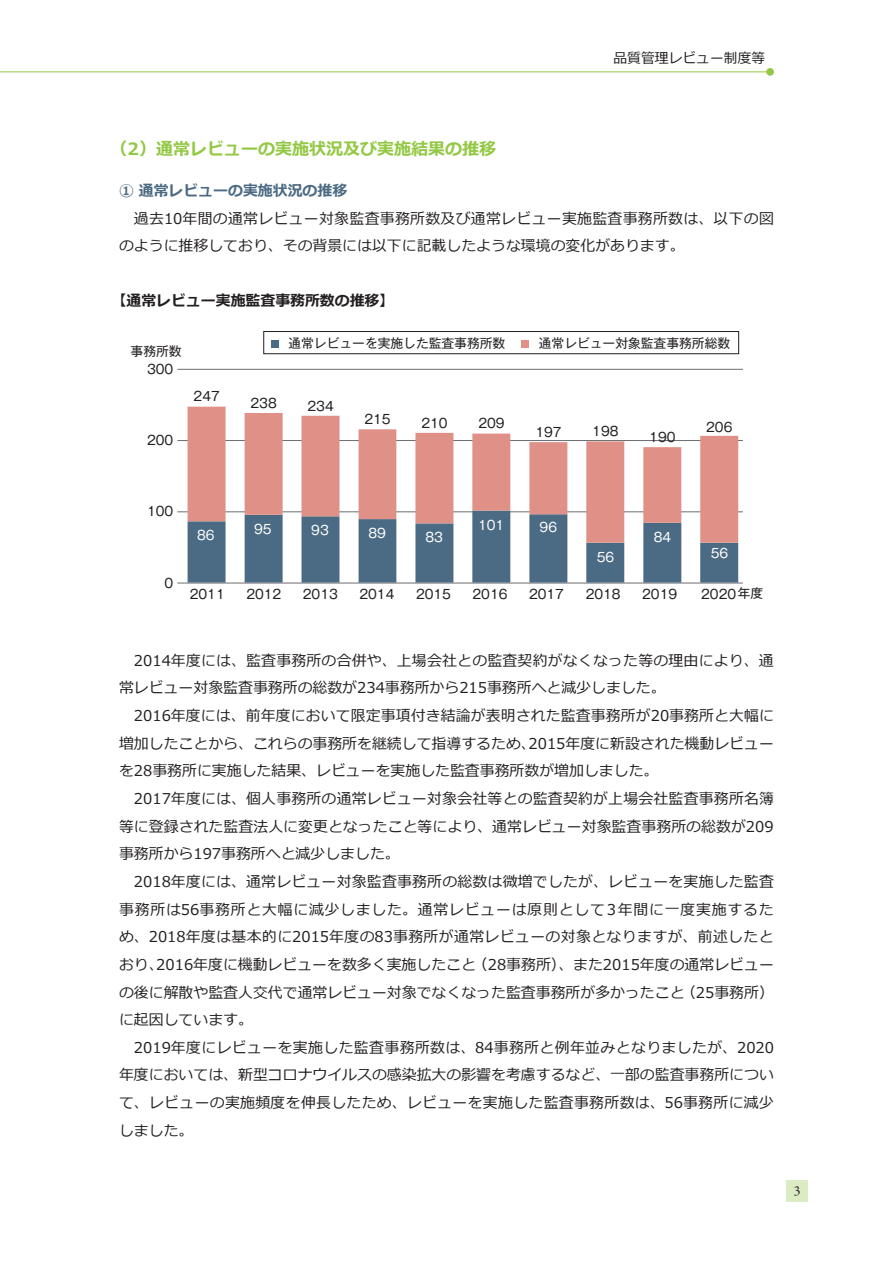
<style>
.page{position:relative;width:893px;height:1263px;background:#fff}
.page>*{position:absolute;margin:0;border:0;box-sizing:border-box;transform-origin:0 0}
.t1{font:700 16.95px "Meiryo";color:#93c844}
.t2{font:14.85px/27.6px "Meiryo";color:#231f20;text-align:justify}
.t3{font:700 14.85px "Meiryo";color:#231f20}
.t4{font:700 14.85px "Meiryo";color:#4b6a83}
.t5{font:13.8px "Meiryo";color:#231f20}
.t6{font:13.8px "Garamond Premr Pro";color:#231f20}
.t7{font:12.75px "Gothic MB101 Pr 6";color:#231f20}
.t8{font:12.75px "Gothic MB101 Pr 6";color:#fff}
</style>
<div class="page">
<hr style="left:0;top:72px;width:770px;height:1px;background:#93c844">
<div style="left:766px;top:68px;width:8px;height:8px;background:#93c844;border-radius:50%"></div>
<div style="left:787px;top:1180px;width:21px;height:21px;background:#dbebc4"></div>
<hr style="left:177px;top:512px;width:566px;height:1px;background:#6c6d70">
<hr style="left:177px;top:440px;width:566px;height:1px;background:#6c6d70">
<hr style="left:177px;top:369px;width:566px;height:1px;background:#6c6d70">
<hr style="left:177px;top:583px;width:566px;height:1px;background:#6c6d70">
<div style="left:522px;top:340px;width:7px;height:7px;background:#df9188"></div>
<div style="left:271px;top:340px;width:7px;height:7px;background:#4b6a83"></div>
<div style="left:263px;top:331px;width:476px;height:23px;border:1px solid #231f20"></div>
<svg style="left:188px;top:543px;width:550px;height:40px"></svg>
<svg style="left:188px;top:407px;width:550px;height:136px;fill:#df9188"></svg>
<p class="t5" style="left:613px;top:49px;width:154px">品質管理レビュー制度等</p>
<p class="t1" style="left:111px;top:137px;width:387px">（2）通常レビューの実施状況及び実施結果の推移</p>
<p class="t4" style="left:119px;top:180px;width:230px">① 通常レビューの実施状況の推移</p>
<p class="t2" style="left:119px;top:205px;width:656px;text-indent:15px">過去10年間の通常レビュー対象監査事務所数及び通常レビュー実施監査事務所数は、以下の図のように推移しており、その背景には以下に記載したような環境の変化があります。</p>
<p class="t3" style="left:112px;top:291px;width:284px">【通常レビュー実施監査事務所数の推移】</p>
<p class="t7" style="left:131px;top:341px;width:53px">事務所数</p>
<p class="t7" style="left:147px;top:358px;width:28px">300</p>
<p class="t7" style="left:194px;top:386px;width:28px">247</p>
<p class="t7" style="left:147px;top:430px;width:28px">200</p>
<p class="t7" style="left:288px;top:332px;width:218px">通常レビューを実施した監査事務所数</p>
<p class="t7" style="left:539px;top:332px;width:193px">通常レビュー対象監査事務所総数</p>
<p class="t7" style="left:251px;top:392px;width:28px">238</p>
<p class="t7" style="left:307px;top:395px;width:28px">234</p>
<p class="t7" style="left:364px;top:409px;width:28px">215</p>
<p class="t7" style="left:421px;top:412px;width:28px">210</p>
<p class="t7" style="left:478px;top:413px;width:28px">209</p>
<p class="t7" style="left:535px;top:421px;width:28px">197</p>
<p class="t7" style="left:592px;top:421px;width:28px">198</p>
<p class="t7" style="left:649px;top:426px;width:28px">190</p>
<p class="t7" style="left:706px;top:416px;width:28px">206</p>
<p class="t7" style="left:147px;top:501px;width:28px">100</p>
<p class="t7" style="left:165px;top:572px;width:10px">0</p>
<p class="t8" style="left:197px;top:525px;width:19px">86</p>
<p class="t8" style="left:254px;top:518px;width:19px">95</p>
<p class="t8" style="left:311px;top:520px;width:19px">93</p>
<p class="t8" style="left:368px;top:523px;width:19px">89</p>
<p class="t8" style="left:425px;top:527px;width:19px">83</p>
<p class="t8" style="left:478px;top:514px;width:28px">101</p>
<p class="t8" style="left:540px;top:517px;width:19px">96</p>
<p class="t8" style="left:597px;top:546px;width:19px">56</p>
<p class="t8" style="left:654px;top:526px;width:19px">84</p>
<p class="t8" style="left:711px;top:542px;width:19px">56</p>
<p class="t7" style="left:190px;top:583px;width:36px">2011</p>
<p class="t7" style="left:246px;top:583px;width:36px">2012</p>
<p class="t7" style="left:303px;top:583px;width:36px">2013</p>
<p class="t7" style="left:359px;top:583px;width:36px">2014</p>
<p class="t7" style="left:416px;top:583px;width:36px">2015</p>
<p class="t7" style="left:473px;top:583px;width:36px">2016</p>
<p class="t7" style="left:529px;top:583px;width:36px">2017</p>
<p class="t7" style="left:586px;top:583px;width:36px">2018</p>
<p class="t7" style="left:642px;top:583px;width:36px">2019</p>
<p class="t7" style="left:701px;top:583px;width:63px">2020年度</p>
<p class="t2" style="left:119px;top:647px;width:656px;text-indent:15px">2014年度には、監査事務所の合併や、上場会社との監査契約がなくなった等の理由により、通常レビュー対象監査事務所の総数が234事務所から215事務所へと減少しました。</p>
<p class="t2" style="left:119px;top:703px;width:657px;text-indent:15px">2016年度には、前年度において限定事項付き結論が表明された監査事務所が20事務所と大幅に増加したことから、これらの事務所を継続して指導するため、2015年度に新設された機動レビューを28事務所に実施した結果、レビューを実施した監査事務所数が増加しました。</p>
<p class="t2" style="left:119px;top:786px;width:656px;text-indent:15px">2017年度には、個人事務所の通常レビュー対象会社等との監査契約が上場会社監査事務所名簿等に登録された監査法人に変更となったこと等により、通常レビュー対象監査事務所の総数が209事務所から197事務所へと減少しました。</p>
<p class="t2" style="left:119px;top:868px;width:656px;text-indent:15px">2018年度には、通常レビュー対象監査事務所の総数は微増でしたが、レビューを実施した監査事務所は56事務所と大幅に減少しました。通常レビューは原則として3年間に一度実施するため、2018年度は基本的に2015年度の83事務所が通常レビューの対象となりますが、前述したとおり、2016年度に機動レビューを数多く実施したこと（28事務所）、また2015年度の通常レビューの後に解散や監査人交代で通常レビュー対象でなくなった監査事務所が多かったこと（25事務所）に起因しています。</p>
<p class="t2" style="left:119px;top:1034px;width:656px;text-indent:15px">2019年度にレビューを実施した監査事務所数は、84事務所と例年並みとなりましたが、2020年度においては、新型コロナウイルスの感染拡大の影響を考慮するなど、一部の監査事務所について、レビューの実施頻度を伸長したため、レビューを実施した監査事務所数は、56事務所に減少しました。</p>
<p class="t6" style="left:794px;top:1182px;width:8px">3</p>
</div>
